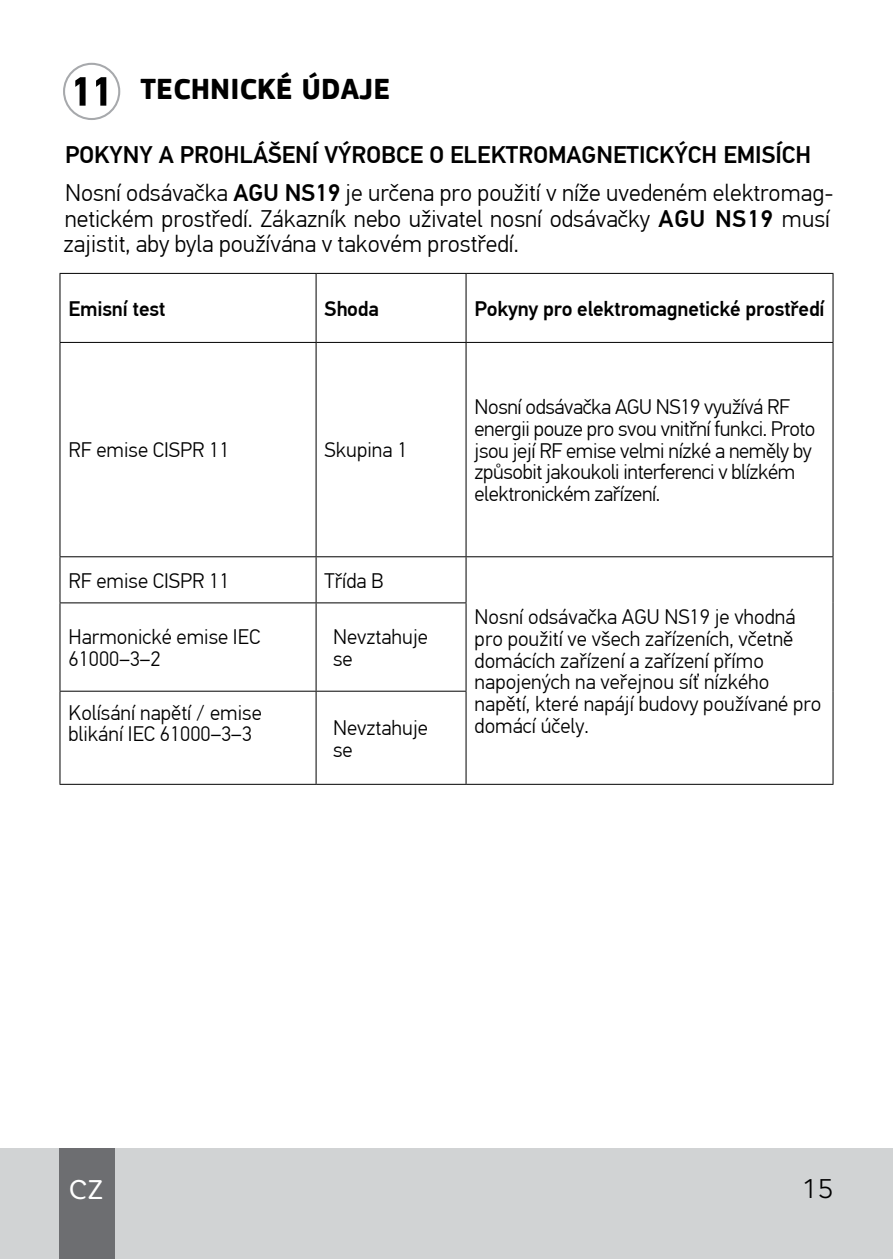
<style>
.page{position:relative;width:893px;height:1259px;background:#fff}
.page>*{position:absolute;margin:0;border:0;box-sizing:border-box;transform-origin:0 0}
.t1{font:700 30px "PF Square Sans Pro";color:#000}
.t2{font:27px "Core Rhino";color:#fff}
.t3{font:300 27px "Core Sans A35";color:#000}
.t4{font:500 24px/38.4px "PF Din Text Pro";color:#000}
.t5{font:300 24px/25.5px "PF Din Text Pro";color:#000}
.t6{font:300 21px/21.6px "PF Din Text Pro";color:#000}
.t7{font:300 21px/21.6px "PF Din Text Pro";letter-spacing:-.02em;color:#000}
.t8{font:500 21px "PF Din Text Pro";letter-spacing:-.01em;color:#000}
.s1{font-weight:300}
.s2{font-weight:500}
</style>
<div class="page">
<div style="left:0;top:1148px;width:893px;height:111px;background:#d1d3d4"></div>
<div style="left:60px;top:1148px;width:55px;height:111px;background:#6d6e71"></div>
<div style="left:63px;top:63px;width:57px;height:57px;border:2px solid #a7a9ac;border-radius:50%"></div>
<svg style="left:75px;top:77px;width:11px;height:29px"></svg>
<svg style="left:96px;top:77px;width:10px;height:29px"></svg>
<hr style="left:60px;top:273px;width:256px;height:1px;background:#000">
<hr style="left:59px;top:274px;width:1px;height:68px;background:#000">
<hr style="left:316px;top:273px;width:150px;height:1px;background:#000">
<hr style="left:316px;top:274px;width:1px;height:68px;background:#000">
<hr style="left:466px;top:273px;width:367px;height:1px;background:#000">
<hr style="left:466px;top:274px;width:1px;height:68px;background:#000">
<hr style="left:832px;top:274px;width:1px;height:68px;background:#000">
<hr style="left:60px;top:342px;width:256px;height:1px;background:#000">
<hr style="left:59px;top:343px;width:1px;height:213px;background:#000">
<hr style="left:316px;top:342px;width:150px;height:1px;background:#000">
<hr style="left:316px;top:343px;width:1px;height:213px;background:#000">
<hr style="left:466px;top:342px;width:367px;height:1px;background:#000">
<hr style="left:466px;top:343px;width:1px;height:213px;background:#000">
<hr style="left:832px;top:343px;width:1px;height:213px;background:#000">
<hr style="left:60px;top:556px;width:256px;height:1px;background:#000">
<hr style="left:59px;top:557px;width:1px;height:45px;background:#000">
<hr style="left:316px;top:556px;width:150px;height:1px;background:#000">
<hr style="left:316px;top:557px;width:1px;height:45px;background:#000">
<hr style="left:466px;top:556px;width:367px;height:1px;background:#000">
<hr style="left:466px;top:557px;width:1px;height:45px;background:#000">
<hr style="left:832px;top:557px;width:1px;height:46px;background:#000">
<hr style="left:832px;top:603px;width:1px;height:88px;background:#000">
<hr style="left:832px;top:691px;width:1px;height:93px;background:#000">
<hr style="left:60px;top:602px;width:256px;height:1px;background:#000">
<hr style="left:59px;top:603px;width:1px;height:88px;background:#000">
<hr style="left:316px;top:602px;width:150px;height:1px;background:#000">
<hr style="left:316px;top:603px;width:1px;height:88px;background:#000">
<hr style="left:466px;top:603px;width:1px;height:88px;background:#000">
<hr style="left:60px;top:690px;width:256px;height:1px;background:#000">
<hr style="left:59px;top:691px;width:1px;height:93px;background:#000">
<hr style="left:316px;top:690px;width:150px;height:1px;background:#000">
<hr style="left:316px;top:691px;width:1px;height:93px;background:#000">
<hr style="left:466px;top:691px;width:1px;height:93px;background:#000">
<hr style="left:466px;top:784px;width:367px;height:1px;background:#000">
<hr style="left:60px;top:784px;width:256px;height:1px;background:#000">
<hr style="left:316px;top:784px;width:150px;height:1px;background:#000">
<h1 class="t1" style="left:141px;top:71px;width:251px">TECHNICKÉ ÚDAJE</h1>
<p class="t4" style="left:65px;top:136px;width:770px">POKYNY A PROHLÁŠENÍ VÝROBCE O ELEKTROMAGNETICKÝCH EMISÍCH<br><span class="s1">Nosní odsávačka</span> AGU NS19 <span class="s1">je určena pro použití v níže uvedeném elektromag-</span></p>
<p class="t5" style="left:64px;top:206px;width:768px">netickém prostředí. Zákazník nebo uživatel nosní odsávačky <span class="s2">AGU NS19</span> musí zajistit, aby byla používána v takovém prostředí.</p>
<p class="t8" style="left:68px;top:296px;width:99px">Emisní test</p>
<p class="t8" style="left:325px;top:296px;width:56px">Shoda</p>
<p class="t8" style="left:475px;top:296px;width:351px">Pokyny pro elektromagnetické prostředí</p>
<p class="t6" style="left:69px;top:440px;width:162px">RF emise CISPR 11</p>
<p class="t6" style="left:325px;top:440px;width:84px">Skupina 1</p>
<p class="t6" style="left:69px;top:570px;width:162px">RF emise CISPR 11</p>
<p class="t6" style="left:325px;top:570px;width:61px">Třída B</p>
<p class="t6" style="left:69px;top:626px;width:193px">Harmonické emise IEC<br>61000–3–2</p>
<p class="t6" style="left:333px;top:626px;width:96px">Nevztahuje se</p>
<p class="t6" style="left:69px;top:702px;width:195px">Kolísání napětí / emise blikání IEC 61000–3–3</p>
<p class="t6" style="left:333px;top:717px;width:96px">Nevztahuje se</p>
<p class="t7" style="left:475px;top:396px;width:342px">Nosní odsávačka AGU NS19 využívá RF energii pouze pro svou vnitřní funkci. Proto jsou její RF emise velmi nízké a neměly by způsobit jakoukoli interferenci v blízkém elektronickém zařízení.</p>
<p class="t6" style="left:475px;top:607px;width:348px">Nosní odsávačka AGU NS19 je vhodná pro použití ve všech zařízeních, včetně domácích zařízení a zařízení přímo napojených na veřejnou síť nízkého napětí, které napájí budovy používané pro domácí účely.</p>
<p class="t2" style="left:69px;top:1172px;width:37px">CZ</p>
<p class="t3" style="left:802px;top:1171px;width:33px">15</p>
</div>
